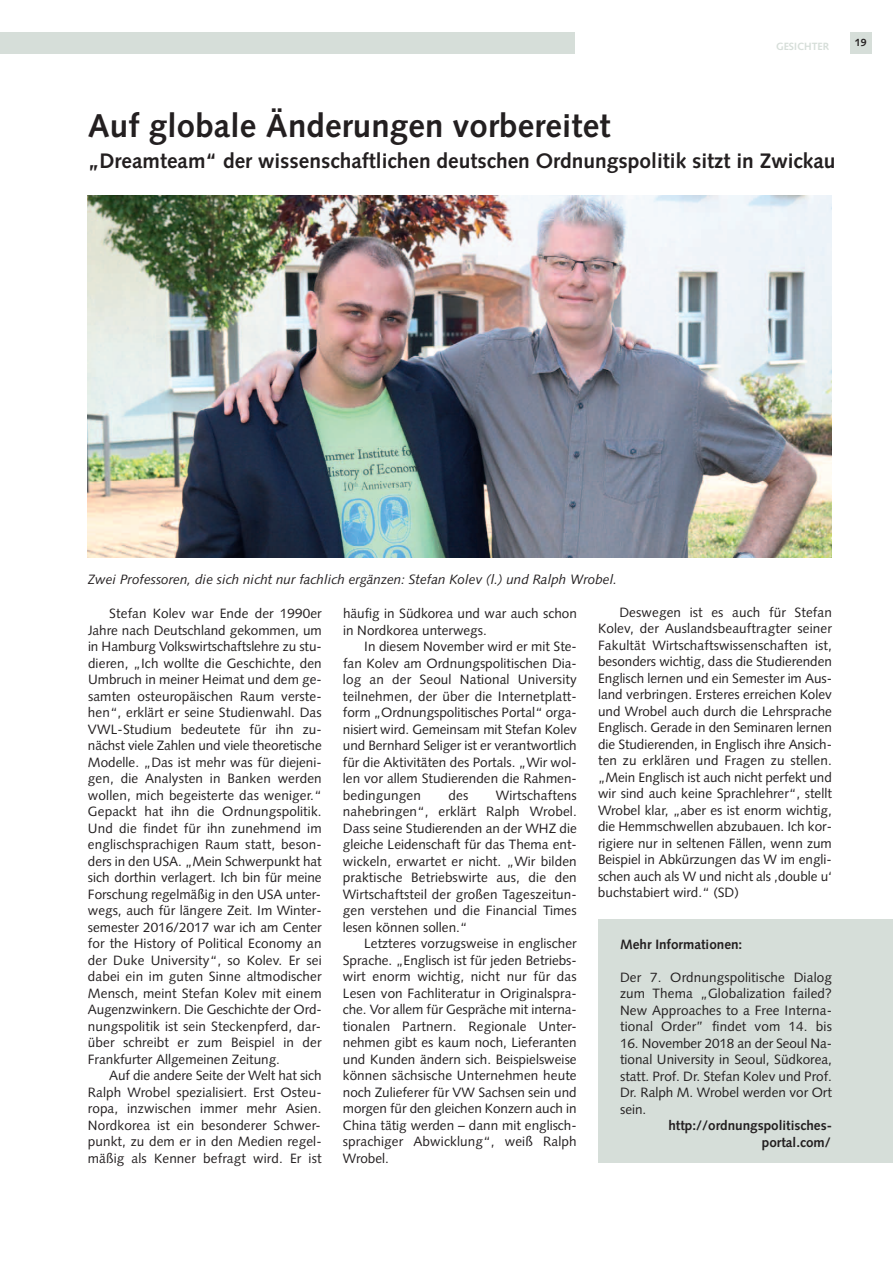
<style>
.page{position:relative;width:893px;height:1263px;background:#fff}
.page>*{position:absolute;margin:0;border:0;box-sizing:border-box;transform-origin:0 0}
.t1{font:700 33px "Syntax";letter-spacing:.005em;color:#231f20}
.t2{font:700 21px "Syntax";color:#231f20}
.t3{font:13.5px/16.5px "Syntax";color:#231f20;text-align:justify}
.t4{font:italic 13.5px "Syntax";color:#231f20}
.t5{font:700 13.5px/16.5px "Syntax";color:#231f20;text-align:right}
.t6{font:700 10.5px "Syntax";color:#d6ded9}
.t7{font:700 10.5px "Syntax";color:#231f20}
</style>
<div class="page">
<div style="left:850px;top:33px;width:21px;height:21px;background:#d6ded9"></div>
<div style="left:0;top:33px;width:574px;height:21px;background:#d6ded9"></div>
<div style="left:598px;top:920px;width:295px;height:243px;background:#d6ded9"></div>
<img style="left:88px;top:195px;width:744px;height:363px">
<p class="t6" style="left:776px;top:42px;width:55px">GESICHTER</p>
<p class="t7" style="left:855px;top:38px;width:13px">19</p>
<h1 class="t1" style="left:88px;top:112px;width:524px">Auf globale Änderungen vorbereitet</h1>
<h2 class="t2" style="left:88px;top:152px;width:749px">„Dreamteam“ der wissenschaftlichen deutschen Ordnungspolitik sitzt in Zwickau</h2>
<p class="t4" style="left:88px;top:574px;width:531px">Zwei Professoren, die sich nicht nur fachlich ergänzen: Stefan Kolev (l.) und Ralph Wrobel.</p>
<p class="t3" style="left:88px;top:607px;width:235px;text-indent:21px">Stefan Kolev war Ende der 1990er Jahre nach Deutschland gekommen, um in Hamburg Volkswirtschaftslehre zu stu&shy;dieren, „Ich wollte die Geschichte, den Umbruch in meiner Heimat und dem ge&shy;samten osteuropäischen Raum verste&shy;hen“, erklärt er seine Studienwahl. Das VWL-Studium bedeutete für ihn zu&shy;nächst viele Zahlen und viele theoretische Modelle. „Das ist mehr was für diejeni&shy;gen, die Analysten in Banken werden wollen, mich begeisterte das weniger.“ Gepackt hat ihn die Ordnungspolitik.<br>Und die findet für ihn zunehmend im englischsprachigen Raum statt, beson&shy;ders in den USA. „Mein Schwerpunkt hat sich dorthin verlagert. Ich bin für meine Forschung regelmäßig in den USA unter&shy;wegs, auch für längere Zeit. Im Winter&shy;semester 2016/2017 war ich am Center for the History of Political Economy an der Duke University“, so Kolev. Er sei dabei ein im guten Sinne altmodischer Mensch, meint Stefan Kolev mit einem Augenzwinkern. Die Geschichte der Ord&shy;nungspolitik ist sein Steckenpferd, dar&shy;über schreibt er zum Beispiel in der Frankfurter Allgemeinen Zeitung.</p>
<p class="t3" style="left:88px;top:1069px;width:235px;text-indent:21px">Auf die andere Seite der Welt hat sich Ralph Wrobel spezialisiert. Erst Osteu&shy;ropa, inzwischen immer mehr Asien.<br>Nordkorea ist ein besonderer Schwer&shy;punkt, zu dem er in den Medien regel&shy;mäßig als Kenner befragt wird. Er ist</p>
<p class="t3" style="left:343px;top:607px;width:235px">häufig in Südkorea und war auch schon in Nordkorea unterwegs.</p>
<p class="t3" style="left:343px;top:640px;width:235px;text-indent:21px">In diesem November wird er mit Ste&shy;fan Kolev am Ordnungspolitischen Dia&shy;log an der Seoul National University teilnehmen, der über die Internetplatt&shy;form „Ordnungspolitisches Portal“ orga&shy;nisiert wird. Gemeinsam mit Stefan Kolev und Bernhard Seliger ist er verantwortlich für die Aktivitäten des Portals. „Wir wol&shy;len vor allem Studierenden die Rahmen&shy;bedingungen</p>
<p class="t3" style="left:343px;top:788px;width:235px;text-indent:153px">Wirtschaftens nahebringen“, erklärt Ralph Wrobel.<br>Dass seine Studierenden an der WHZ die gleiche Leidenschaft für das Thema ent&shy;wickeln, erwartet er nicht. „Wir bilden praktische Betriebswirte aus, die den Wirtschaftsteil der großen Tageszeitun&shy;gen verstehen und die Financial Times lesen können sollen.“</p>
<p class="t3" style="left:343px;top:937px;width:235px;text-indent:21px">Letzteres vorzugsweise in englischer Sprache. „Englisch ist für jeden Betriebs&shy;wirt enorm wichtig, nicht nur für das Lesen von Fachliteratur in Originalspra&shy;che. Vor allem für Gespräche mit interna&shy;tionalen Partnern. Regionale Unter&shy;nehmen gibt es kaum noch, Lieferanten und Kunden ändern sich. Beispielsweise können sächsische Unternehmen heute noch Zulieferer für VW Sachsen sein und morgen für den gleichen Konzern auch in China tätig werden – dann mit englisch&shy;sprachiger Abwicklung“, weiß Ralph Wrobel.</p>
<p class="t3" style="left:448px;top:788px;width:21px">des</p>
<p class="t3" style="left:598px;top:605px;width:235px;text-indent:21px">Deswegen ist es auch für Stefan Kolev, der Auslandsbeauftragter seiner Fakultät Wirtschaftswissenschaften ist, besonders wichtig, dass die Studierenden Englisch lernen und ein Semester im Aus&shy;land verbringen. Ersteres erreichen Kolev und Wrobel auch durch die Lehrsprache Englisch. Gerade in den Seminaren lernen die Studierenden, in Englisch ihre Ansich&shy;ten zu erklären und Fragen zu stellen. „Mein Englisch ist auch nicht perfekt und wir sind auch keine Sprachlehrer“, stellt Wrobel klar, „aber es ist enorm wichtig, die Hemmschwellen abzubauen. Ich kor&shy;rigiere nur in seltenen Fällen, wenn zum Beispiel in Abkürzungen das W im engli&shy;schen auch als W und nicht als ‚double u‘ buchstabiert wird.“ (SD)</p>
<p class="t5" style="left:620px;top:937px;width:124px">Mehr Informationen:</p>
<p class="t3" style="left:620px;top:970px;width:213px">Der 7. Ordnungspolitische Dialog zum Thema „Globalization failed?<br>New Approaches to a Free Interna&shy;tional Order” findet vom 14. bis</p>
<p class="t3" style="left:620px;top:1036px;width:213px">16. November 2018 an der Seoul Na&shy;tional University in Seoul, Südkorea, statt. Prof. Dr. Stefan Kolev und Prof.<br>Dr. Ralph M. Wrobel werden vor Ort sein.</p>
<p class="t5" style="left:668px;top:1118px;width:165px">http://ordnungspolitisches&shy;portal.com/</p>
</div>
